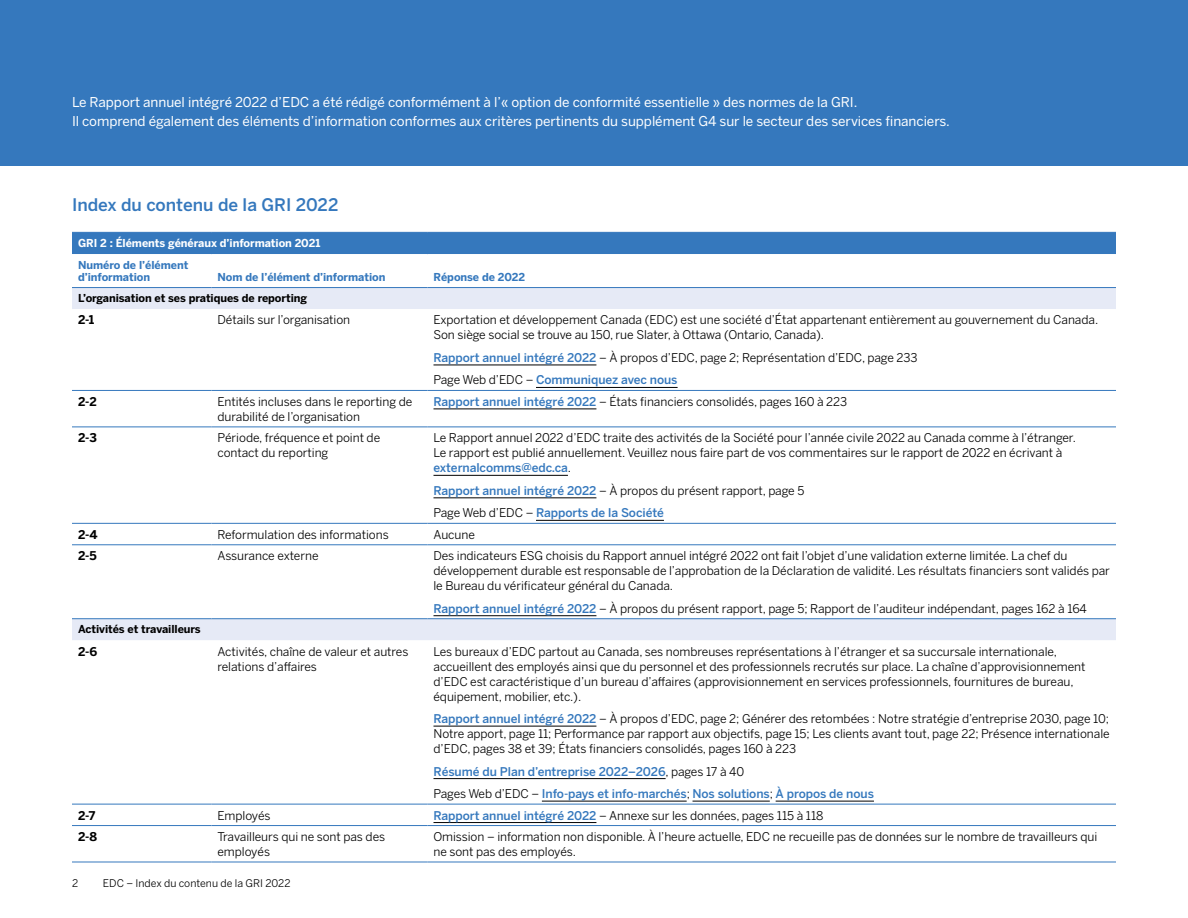
<style>
.page{position:relative;width:1188px;height:918px;background:#fff}
.page>*{position:absolute;margin:0;border:0;box-sizing:border-box;transform-origin:0 0}
.H1B{font:500 17.25px "Benton Sans";color:#3578bd}
.Body{font:13.5px "Benton Sans";letter-spacing:-.005em;color:#fff}
.Table_Body{font:12px/15px "Benton Sans";letter-spacing:-.005em;color:#000}
.Table_Body-2{font:500 12px "Benton Sans";letter-spacing:-.005em;color:#3578bd}
.Table_Body-3{font:700 12px "Benton Sans";color:#000}
.table_title{font:700 10.8px/12px "Benton Sans";letter-spacing:-.005em;color:#3578bd}
.table_title-2{font:700 10.8px "Benton Sans";letter-spacing:-.005em;color:#000}
.table_title-3{font:700 10.8px "Benton Sans";letter-spacing:-.005em;color:#fff}
.t1{font:10.5px "Benton Sans";color:#000}
.s1{font-weight:500;color:#3578bd}
.s2{font-weight:400;color:#000}
</style>
<div class="page">
<div style="left:0;top:0;width:1188px;height:166px;background:#3578bd"></div>
<div style="left:72px;top:233px;width:1044px;height:21px;background:#3578bd"></div>
<svg style="left:72px;top:288px;width:1044px;height:352px"></svg>
<hr style="left:72px;top:232px;width:140px;height:1px;background:#3578bd">
<hr style="left:212px;top:232px;width:216px;height:1px;background:#3578bd">
<hr style="left:428px;top:232px;width:688px;height:1px;background:#3578bd">
<hr style="left:72px;top:287px;width:140px;height:1px;background:#3578bd">
<hr style="left:212px;top:287px;width:216px;height:1px;background:#3578bd">
<hr style="left:428px;top:287px;width:688px;height:1px;background:#3578bd">
<hr style="left:72px;top:427px;width:140px;height:1px;background:#3578bd">
<hr style="left:212px;top:427px;width:216px;height:1px;background:#3578bd">
<hr style="left:428px;top:427px;width:688px;height:1px;background:#3578bd">
<hr style="left:72px;top:523px;width:140px;height:1px;background:#3578bd">
<hr style="left:212px;top:523px;width:216px;height:1px;background:#3578bd">
<hr style="left:428px;top:523px;width:688px;height:1px;background:#3578bd">
<hr style="left:72px;top:545px;width:140px;height:1px;background:#3578bd">
<hr style="left:212px;top:545px;width:216px;height:1px;background:#3578bd">
<hr style="left:428px;top:545px;width:688px;height:1px;background:#3578bd">
<hr style="left:72px;top:390px;width:140px;height:1px;background:#3578bd">
<hr style="left:212px;top:390px;width:216px;height:1px;background:#3578bd">
<hr style="left:428px;top:390px;width:688px;height:1px;background:#3578bd">
<hr style="left:72px;top:618px;width:140px;height:1px;background:#3578bd">
<hr style="left:212px;top:618px;width:216px;height:1px;background:#3578bd">
<hr style="left:428px;top:618px;width:688px;height:1px;background:#3578bd">
<hr style="left:72px;top:862px;width:140px;height:1px;background:#3578bd">
<hr style="left:212px;top:862px;width:216px;height:1px;background:#3578bd">
<hr style="left:428px;top:862px;width:688px;height:1px;background:#3578bd">
<hr style="left:72px;top:825px;width:140px;height:1px;background:#3578bd">
<hr style="left:212px;top:825px;width:216px;height:1px;background:#3578bd">
<hr style="left:428px;top:825px;width:688px;height:1px;background:#3578bd">
<hr style="left:72px;top:804px;width:140px;height:1px;background:#3578bd">
<hr style="left:212px;top:804px;width:216px;height:1px;background:#3578bd">
<hr style="left:428px;top:804px;width:688px;height:1px;background:#3578bd">
<hr style="left:434px;top:365px;width:162px;height:1px;background:#000">
<hr style="left:536px;top:387px;width:142px;height:1px;background:#000">
<hr style="left:434px;top:409px;width:162px;height:1px;background:#000">
<hr style="left:434px;top:475px;width:134px;height:1px;background:#000">
<hr style="left:434px;top:498px;width:162px;height:1px;background:#000">
<hr style="left:536px;top:520px;width:128px;height:1px;background:#000">
<hr style="left:434px;top:615px;width:162px;height:1px;background:#000">
<hr style="left:434px;top:726px;width:162px;height:1px;background:#000">
<hr style="left:434px;top:778px;width:232px;height:1px;background:#000">
<hr style="left:542px;top:801px;width:145px;height:1px;background:#000">
<hr style="left:693px;top:801px;width:77px;height:1px;background:#000">
<hr style="left:776px;top:801px;width:98px;height:1px;background:#000">
<hr style="left:434px;top:822px;width:162px;height:1px;background:#000">
<p class="Body" style="left:72px;top:94px;width:787px">Le Rapport annuel intégré 2022 d’EDC a été rédigé conformément à l’« option de conformité essentielle » des normes de la GRI.</p>
<p class="Body" style="left:72px;top:113px;width:879px">Il comprend également des éléments d’information conformes aux critères pertinents du supplément G4 sur le secteur des services financiers.</p>
<p class="H1B" style="left:72px;top:194px;width:268px">Index du contenu de la GRI 2022</p>
<p class="table_title-3" style="left:78px;top:237px;width:244px">GRI 2 : Éléments généraux d’information 2021</p>
<p class="table_title" style="left:78px;top:259px;width:112px">Numéro de l’élément d’information</p>
<p class="table_title" style="left:218px;top:271px;width:170px">Nom de l’élément d’information</p>
<p class="table_title" style="left:434px;top:271px;width:93px">Réponse de 2022</p>
<p class="table_title-2" style="left:78px;top:292px;width:231px">L’organisation et ses pratiques de reporting</p>
<p class="Table_Body-3" style="left:78px;top:313px;width:18px">2-1</p>
<p class="Table_Body" style="left:218px;top:312px;width:134px">Détails sur l’organisation</p>
<p class="Table_Body" style="left:434px;top:312px;width:666px">Exportation et développement Canada (EDC) est une société d’État appartenant entièrement au gouvernement du Canada.<br>Son siège social se trouve au 150, rue Slater, à Ottawa (Ontario, Canada).</p>
<p class="Table_Body" style="left:434px;top:350px;width:486px"><span class="s1">Rapport annuel intégré 2022</span> – À propos d’EDC, page 2; Représentation d’EDC, page 233</p>
<p class="Table_Body-2" style="left:434px;top:373px;width:246px"><span class="s2">Page Web d’EDC –</span> Communiquez avec nous</p>
<p class="Table_Body-3" style="left:78px;top:394px;width:20px">2-2</p>
<p class="Table_Body" style="left:218px;top:394px;width:196px">Entités incluses dans le reporting de durabilité de l’organisation</p>
<p class="Table_Body" style="left:434px;top:394px;width:415px"><span class="s1">Rapport annuel intégré 2022</span> – États financiers consolidés, pages 160 à 223</p>
<p class="Table_Body-3" style="left:78px;top:431px;width:20px">2-3</p>
<p class="Table_Body" style="left:218px;top:430px;width:164px">Période, fréquence et point de contact du reporting</p>
<p class="Table_Body" style="left:434px;top:430px;width:644px">Le Rapport annuel 2022 d’EDC traite des activités de la Société pour l’année civile 2022 au Canada comme à l’étranger.<br>Le rapport est publié annuellement. Veuillez nous faire part de vos commentaires sur le rapport de 2022 en écrivant à <span class="s1">externalcomms@edc.ca</span>.</p>
<p class="Table_Body" style="left:434px;top:483px;width:372px"><span class="s1">Rapport annuel intégré 2022</span> – À propos du présent rapport, page 5</p>
<p class="Table_Body-2" style="left:434px;top:506px;width:232px"><span class="s2">Page Web d’EDC –</span> Rapports de la Société</p>
<p class="Table_Body-3" style="left:78px;top:527px;width:21px">2-4</p>
<p class="Table_Body" style="left:218px;top:527px;width:173px">Reformulation des informations</p>
<p class="Table_Body" style="left:434px;top:527px;width:43px">Aucune</p>
<p class="Table_Body-3" style="left:78px;top:549px;width:20px">2-5</p>
<p class="Table_Body" style="left:218px;top:548px;width:103px">Assurance externe</p>
<p class="Table_Body" style="left:434px;top:548px;width:678px">Des indicateurs ESG choisis du Rapport annuel intégré 2022 ont fait l’objet d’une validation externe limitée. La chef du développement durable est responsable de l’approbation de la Déclaration de validité. Les résultats financiers sont validés par le Bureau du vérificateur général du Canada.</p>
<p class="Table_Body" style="left:434px;top:601px;width:655px"><span class="s1">Rapport annuel intégré 2022</span> – À propos du présent rapport, page 5; Rapport de l’auditeur indépendant, pages 162 à 164</p>
<p class="table_title-2" style="left:78px;top:623px;width:124px">Activités et travailleurs</p>
<p class="Table_Body-3" style="left:78px;top:644px;width:21px">2-6</p>
<p class="Table_Body" style="left:218px;top:644px;width:192px">Activités, chaîne de valeur et autres relations d’affaires</p>
<p class="Table_Body" style="left:434px;top:644px;width:654px">Les bureaux d’EDC partout au Canada, ses nombreuses représentations à l’étranger et sa succursale internationale, accueillent des employés ainsi que du personnel et des professionnels recrutés sur place. La chaîne d’approvisionnement d’EDC est caractéristique d’un bureau d’affaires (approvisionnement en services professionnels, fournitures de bureau, équipement, mobilier, etc.).</p>
<p class="Table_Body" style="left:434px;top:711px;width:678px;text-align:justify"><span class="s1">Rapport annuel intégré 2022</span> – À propos d’EDC, page 2; Générer des retombées : Notre stratégie d’entreprise 2030, page 10; Notre apport, page 11; Performance par rapport aux objectifs, page 15; Les clients avant tout, page 22; Présence internationale d’EDC, pages 38 et 39; États financiers consolidés, pages 160 à 223</p>
<p class="Table_Body-2" style="left:434px;top:764px;width:312px">Résumé du Plan d’entreprise 2022–2026<span class="s2">, pages 17 à 40</span></p>
<p class="Table_Body-2" style="left:434px;top:787px;width:442px"><span class="s2">Pages Web d’EDC –</span> Info-pays et info-marchés<span class="s2">;</span> Nos solutions<span class="s2">;</span> À propos de nous</p>
<p class="Table_Body-3" style="left:78px;top:808px;width:19px">2-7</p>
<p class="Table_Body" style="left:218px;top:808px;width:55px">Employés</p>
<p class="Table_Body" style="left:434px;top:808px;width:391px"><span class="s1">Rapport annuel intégré 2022</span> – Annexe sur les données, pages 115 à 118</p>
<p class="Table_Body-3" style="left:78px;top:829px;width:21px">2-8</p>
<p class="Table_Body" style="left:218px;top:829px;width:169px">Travailleurs qui ne sont pas des employés</p>
<p class="Table_Body" style="left:434px;top:829px;width:665px">Omission – information non disponible. À l’heure actuelle, EDC ne recueille pas de données sur le nombre de travailleurs qui ne sont pas des employés.</p>
<p class="t1" style="left:72px;top:877px;width:8px">2</p>
<p class="t1" style="left:103px;top:877px;width:189px">EDC – Index du contenu de la GRI 2022</p>
</div>
